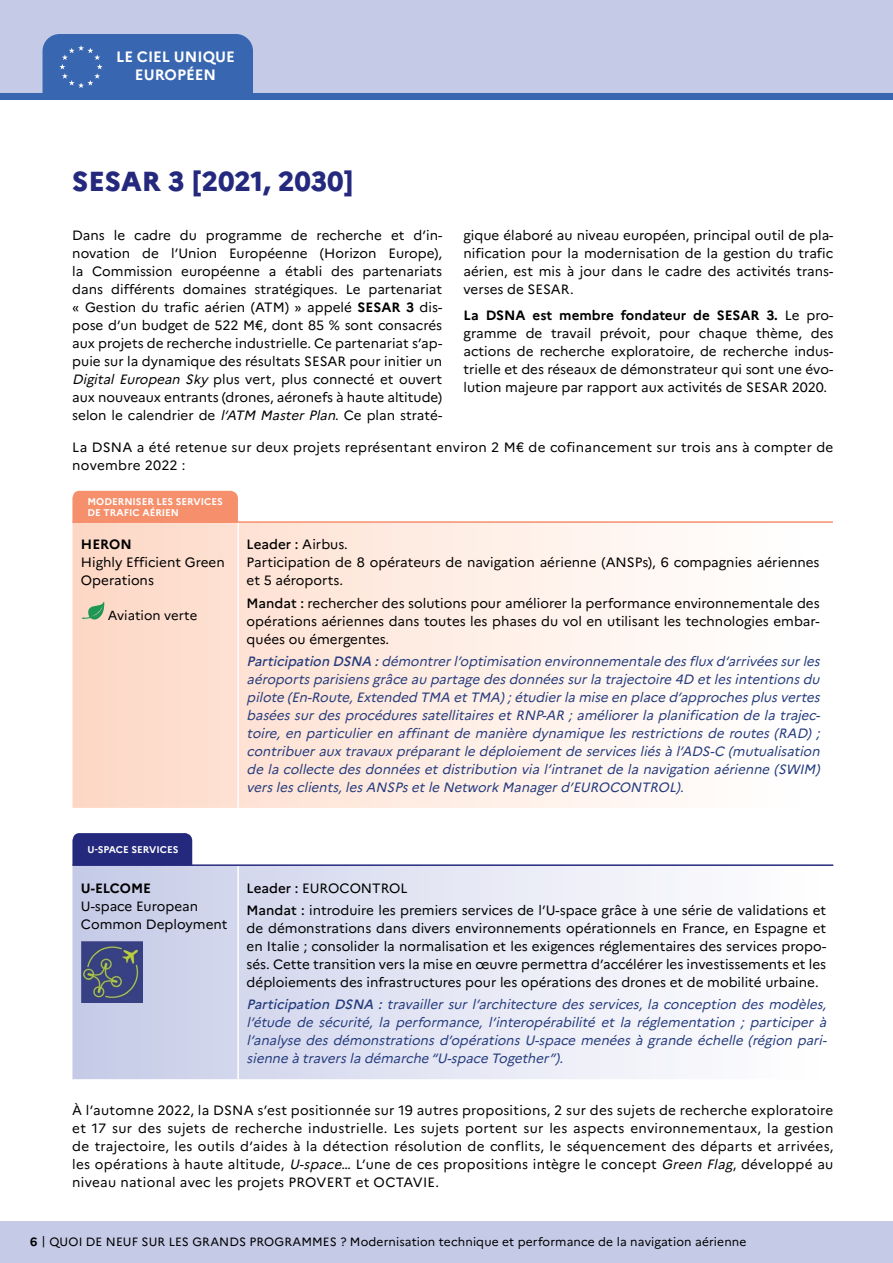
<style>
.page{position:relative;width:893px;height:1263px;background:#c5cbe7}
.page>*{position:absolute;margin:0;border:0;box-sizing:border-box;transform-origin:0 0}
.t1{font:800 27.45px "Marianne";color:#24297e}
.t2{font:700 15px/18px "Marianne";color:#fff;text-align:center}
.t3{font:13.5px/18px "Marianne";color:#000;text-align:justify}
.t4{font:italic 13.5px/18px "Marianne";letter-spacing:.005em;color:#243b7d;text-align:justify}
.t5{font:13.5px/18px "Marianne";letter-spacing:.02em;color:#000}
.t6{font:700 13.5px "Marianne";color:#000}
.t7{font:13.2px "Marianne";color:#000}
.t8{font:12px "Marianne";letter-spacing:.01em;color:#000}
.t9{font:700 9.75px/11.7px "Marianne";color:#fff}
.s1{font-weight:700}
.s2{font-style:italic}
.s3{font-weight:500}
</style>
<div class="page">
<div style="left:43px;top:34px;width:210px;height:243px;background:#3866b0;border-radius:17px"></div>
<div style="left:0;top:100px;width:893px;height:1120px;background:#fff"></div>
<div style="left:0;top:94px;width:893px;height:6px;background:#3866b0"></div>
<svg style="left:59px;top:45px;width:44px;height:43px"></svg>
<svg style="left:72px;top:523px;width:590px;height:285px;background:#fee8dd"></svg>
<hr style="left:237px;top:522px;width:2px;height:286px;background:#fff">
<div style="left:72px;top:491px;width:166px;height:30px;background:#f68f6c"></div>
<hr style="left:72px;top:521px;width:761px;height:2px;background:#f68f6c">
<svg style="left:72px;top:866px;width:603px;height:213px"></svg>
<hr style="left:237px;top:865px;width:2px;height:214px;background:#fff">
<div style="left:72px;top:833px;width:120px;height:31px;background:#24297e"></div>
<hr style="left:72px;top:864px;width:761px;height:2px;background:#24297e">
<svg style="left:82px;top:601px;width:23px;height:22px"></svg>
<img style="left:82px;top:941px;width:61px;height:62px">
<p class="t2" style="left:116px;top:48px;width:120px">LE CIEL UNIQUE<br>EUROPÉEN</p>
<h1 class="t1" style="left:72px;top:164px;width:283px">SESAR 3 [2021, 2030]</h1>
<p class="t3" style="left:463px;top:226px;width:371px">gique élaboré au niveau européen, principal outil de pla&shy;nification pour la modernisation de la gestion du trafic aérien, est mis à jour dans le cadre des activités trans&shy;verses de SESAR.</p>
<p class="t3" style="left:463px;top:306px;width:371px"><span class="s1">La DSNA est membre fondateur de SESAR 3.</span> Le pro&shy;gramme de travail prévoit, pour chaque thème, des actions de recherche exploratoire, de recherche indus&shy;trielle et des réseaux de démonstrateur qui sont une évo&shy;lution majeure par rapport aux activités de SESAR 2020.</p>
<p class="t3" style="left:72px;top:226px;width:371px">Dans le cadre du programme de recherche et d’in&shy;novation de l’Union Européenne (Horizon Europe), la Commission européenne a établi des partenariats dans différents domaines stratégiques. Le partenariat « Gestion du trafic aérien (ATM) » appelé <span class="s1">SESAR 3</span> dis&shy;pose d’un budget de 522 M€, dont 85 % sont consacrés aux projets de recherche industrielle. Ce partenariat s’ap&shy;puie sur la dynamique des résultats SESAR pour initier un <span class="s2">Digital European Sky</span> plus vert, plus connecté et ouvert aux nouveaux entrants (drones, aéronefs à haute altitude) selon le calendrier de <span class="s2">l’ATM Master Plan</span>. Ce plan straté-</p>
<p class="t5" style="left:72px;top:439px;width:763px">La DSNA a été retenue sur deux projets représentant environ 2 M€ de cofinancement sur trois ans à compter de novembre 2022 :</p>
<p class="t9" style="left:88px;top:495px;width:137px">MODERNISER LES SERVICES<br>DE TRAFIC AÉRIEN</p>
<p class="t6" style="left:81px;top:536px;width:52px">HERON</p>
<p class="t3" style="left:81px;top:554px;width:145px">Highly Efficient Green<br>Operations</p>
<p class="t7" style="left:108px;top:607px;width:91px">Aviation verte</p>
<p class="t3" style="left:247px;top:535px;width:574px;text-align:left"><span class="s3">Leader :</span> Airbus.<br>Participation de 8 opérateurs de navigation aérienne (ANSPs), 6 compagnies aériennes et 5 aéroports.</p>
<p class="t3" style="left:247px;top:594px;width:574px"><span class="s3">Mandat :</span> rechercher des solutions pour améliorer la performance environnementale des opérations aériennes dans toutes les phases du vol en utilisant les technologies embar&shy;quées ou émergentes.</p>
<p class="t4" style="left:247px;top:652px;width:578px"><span class="s3">Participation DSNA :</span> démontrerl’optimisation environnementale desflux d’arrivéessurles aéroportsparisiensgrâce au partage desdonnéessurla trajectoire 4D etlesintentionsdu pilote (En-Route,Extended TMA etTMA);étudierla mise en place d’approchesplusvertes basées sur des procédures satellitaires et RNP-AR ; améliorer la planification de la trajec&shy;toire, en particulier en affinant de manière dynamique les restrictions de routes (RAD) ; contribueraux travaux préparantle déploiementde servicesliésà l’ADS-C (mutualisation de la collecte des données et distribution via l’intranet de la navigation aérienne (SWIM) verslesclients,lesANSPsetle Network Managerd’EUROCONTROL).</p>
<p class="t9" style="left:88px;top:844px;width:92px">U-SPACE SERVICES</p>
<p class="t6" style="left:81px;top:880px;width:72px">U-ELCOME</p>
<p class="t3" style="left:81px;top:897px;width:148px">U-space European<br>Common Deployment</p>
<p class="t3" style="left:247px;top:876px;width:581px;line-height:22.2px"><span class="s3">Leader :</span> EUROCONTROL<br><span class="s3">Mandat :</span> introduire les premiers services de l’U-space grâce à une série de validations et</p>
<p class="t3" style="left:247px;top:919px;width:581px">de démonstrations dans divers environnements opérationnels en France, en Espagne et en Italie ; consolider la normalisation et les exigences réglementaires des services propo&shy;sés. Cette transition vers la mise en œuvre permettra d’accélérer les investissements et les déploiements des infrastructures pour les opérations des drones et de mobilité urbaine.</p>
<p class="t4" style="left:247px;top:995px;width:585px"><span class="s3">Participation DSNA :</span> travailler sur l’architecture des services, la conception des modèles, l’étude de sécurité, la performance, l’interopérabilité et la réglementation ; participer à l’analyse des démonstrations d’opérations U-space menées à grande échelle (région pari&shy;sienne à traversla démarche “U-space Together”).</p>
<p class="t3" style="left:72px;top:1101px;width:763px">À l’automne 2022, la DSNA s’est positionnée sur 19 autres propositions, 2 sur des sujets de recherche exploratoire et 17 sur des sujets de recherche industrielle. Les sujets portent sur les aspects environnementaux, la gestion de trajectoire, les outils d’aides à la détection résolution de conflits, le séquencement des départs et arrivées, les opérations à haute altitude, <span class="s2">U-space</span>… L’une de ces propositions intègre le concept <span class="s2">Green Flag</span>, développé au niveau national avec les projets PROVERT et OCTAVIE.</p>
<p class="t8" style="left:30px;top:1234px;width:718px"><span class="s1">6</span> | QUOI DE NEUF SUR LES GRANDS PROGRAMMES ? Modernisation technique et performance de la navigation aérienne</p>
</div>
